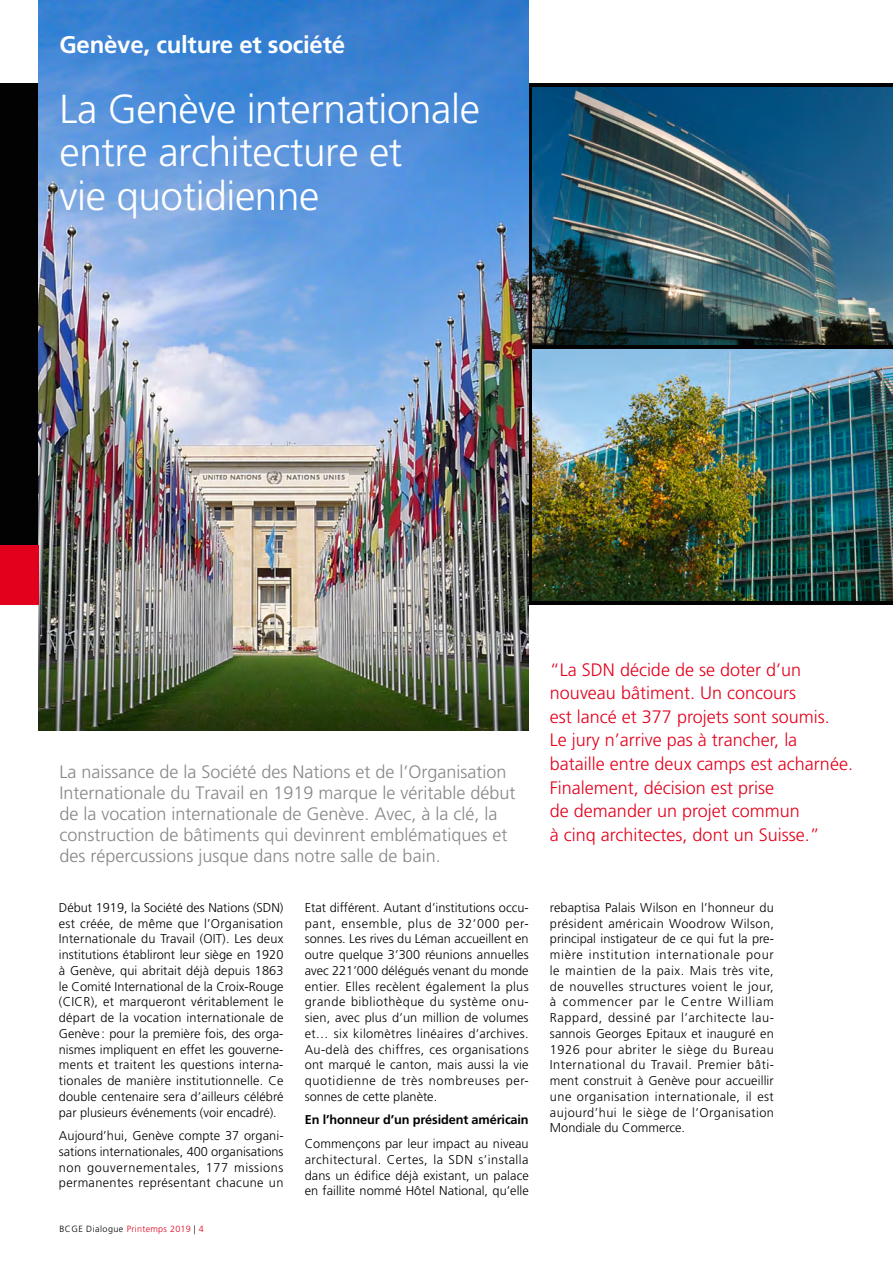
<style>
.page{position:relative;width:893px;height:1263px;background:#fff}
.page>*{position:absolute;margin:0;border:0;box-sizing:border-box;transform-origin:0 0}
.t1{font:300 40.5px/43.3px "Frutiger LT Std";letter-spacing:-.01em;color:#fff}
.t2{font:700 24px "Frutiger LT Std";letter-spacing:-.01em;color:#fff}
.t3{font:300 18px/21px "Frutiger LT Std";color:#868786}
.t4{font:300 18px/23.5px "Frutiger LT Std";color:#e3001d}
.t5{font:300 12.75px/15.8px "Frutiger LT Std";letter-spacing:.01em;color:#000;text-align:justify}
.t6{font:700 12.75px "Frutiger LT Std";letter-spacing:-.01em;color:#000}
.t7{font:300 9px "Frutiger LT Std";letter-spacing:.03em;color:#e3001d}
.s1{color:#000}
</style>
<div class="page">
<div style="left:0;top:83px;width:893px;height:522px;background:#020203"></div>
<img style="left:38px;top:0;width:491px;height:731px">
<img style="left:533px;top:349px;width:360px;height:251px">
<img style="left:533px;top:88px;width:360px;height:257px">
<div style="left:0;top:545px;width:38px;height:60px;background:#e3001d"></div>
<h2 class="t2" style="left:60px;top:31px;width:287px">Genève, culture et société</h2>
<h1 class="t1" style="left:60px;top:88px;width:422px">La Genève internationale entre architecture et<br>vie quotidienne</h1>
<p class="t3" style="left:60px;top:761px;width:458px">La naissance de la Société des Nations et de l’Organisation Internationale du Travail en 1919 marque le véritable début de la vocation internationale de Genève. Avec, à la clé, la construction de bâtiments qui devinrent emblématiques et des répercussions jusque dans notre salle de bain.</p>
<p class="t5" style="left:59px;top:900px;width:226px">Début 1919, la Société des Nations (SDN) est créée, de même que l’Organisation Internationale du Travail (OIT). Les deux institutions établiront leur siège en 1920 à Genève, qui abritait déjà depuis 1863 le Comité International de la Croix-Rouge (CICR), et marqueront véritablement le départ de la vocation internationale de Genève: pour la première fois, des orga&shy;nismes impliquent en effet les gouverne&shy;ments et traitent les questions interna&shy;tionales de manière institutionnelle. Ce double centenaire sera d’ailleurs célébré par plusieurs événements (voir encadré).</p>
<p class="t5" style="left:59px;top:1128px;width:226px">Aujourd’hui, Genève compte 37 organi&shy;sations internationales, 400 organisations non gouvernementales, 177 missions permanentes représentant chacune un</p>
<p class="t7" style="left:60px;top:1224px;width:146px"><span class="s1">BCGE Dialogue</span> Printemps 2019 <span class="s1">|</span> 4</p>
<p class="t5" style="left:305px;top:900px;width:226px">Etat différent. Autant d’institutions occu&shy;pant, ensemble, plus de 32’000 per&shy;sonnes. Les rives du Léman accueillent en outre quelque 3’300 réunions annuelles avec 221’000 délégués venant du monde entier. Elles recèlent également la plus grande bibliothèque du système onu&shy;sien, avec plus d’un million de volumes et… six kilomètres linéaires d’archives.<br>Au-delà des chiffres, ces organisations ont marqué le canton, mais aussi la vie quotidienne de très nombreuses per&shy;sonnes de cette planète.</p>
<p class="t6" style="left:305px;top:1112px;width:225px">En l’honneur d’un président américain</p>
<p class="t5" style="left:305px;top:1136px;width:226px">Commençons par leur impact au niveau architectural. Certes, la SDN s’installa dans un édifice déjà existant, un palace en faillite nommé Hôtel National, qu’elle</p>
<p class="t4" style="left:550px;top:658px;width:305px">“La SDN décide de se doter d’un nouveau bâtiment. Un concours<br>est lancé et 377 projets sont soumis.<br>Le jury n’arrive pas à trancher, la bataille entre deux camps est acharnée.<br>Finalement, décision est prise<br>de demander un projet commun<br>à cinq architectes, dont un Suisse.”</p>
<p class="t5" style="left:550px;top:900px;width:226px">rebaptisa Palais Wilson en l’honneur du président américain Woodrow Wilson, principal instigateur de ce qui fut la pre&shy;mière institution internationale pour le maintien de la paix. Mais très vite, de nouvelles structures voient le jour, à commencer par le Centre William Rappard, dessiné par l’architecte lau&shy;sannois Georges Epitaux et inauguré en 1926 pour abriter le siège du Bureau International du Travail. Premier bâti&shy;ment construit à Genève pour accueillir une organisation internationale, il est aujourd’hui le siège de l’Organisation Mondiale du Commerce.</p>
</div>
